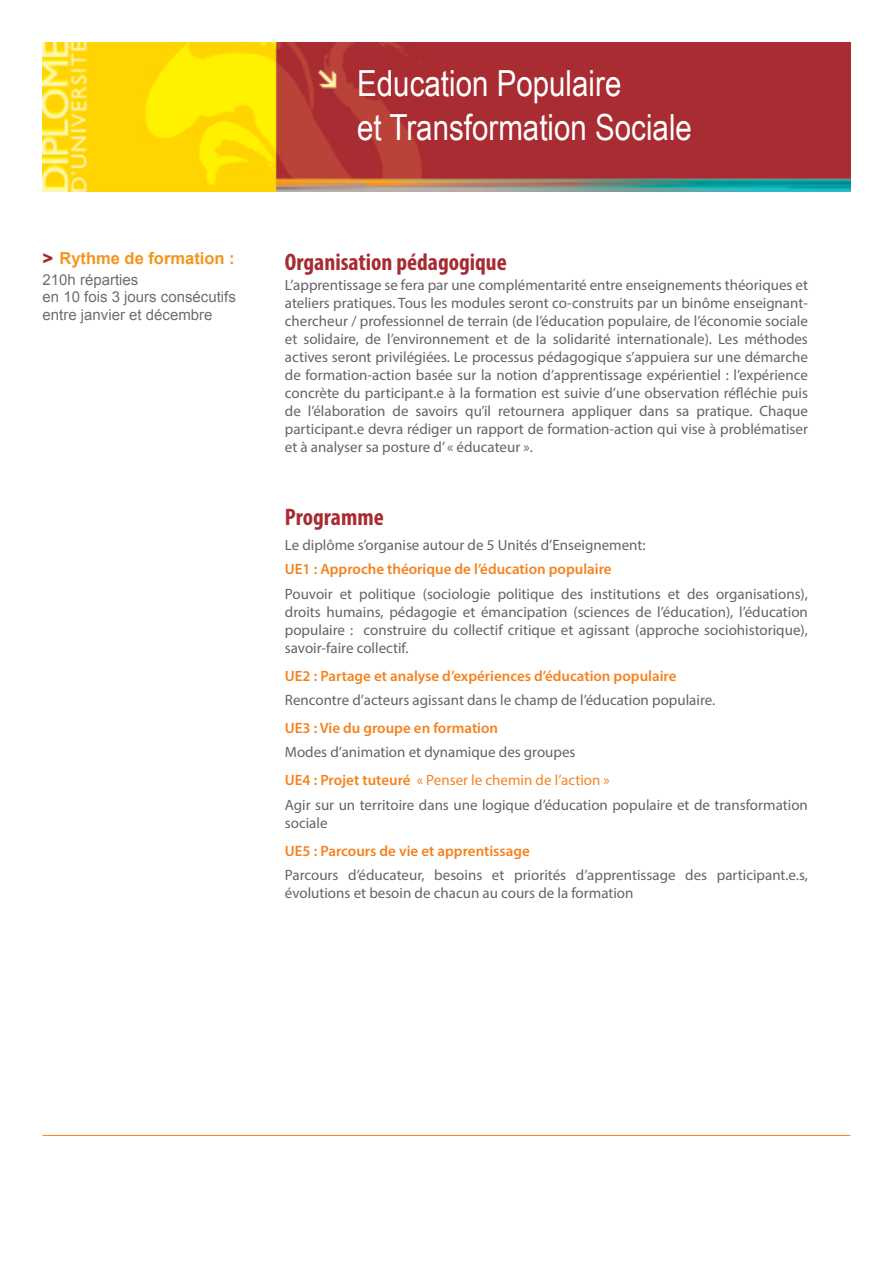
<style>
.page{position:relative;width:893px;height:1263px;background:#fff}
.page>*{position:absolute;margin:0;border:0;box-sizing:border-box;transform-origin:0 0}
.t1{font:36px/43.2px "Arial Narrow";color:#fff}
.t2{font:700 condensed 24px "Myriad Pro";color:#a72c31}
.t3{font:700 16.5px "Arial";color:#f7941e}
.t4{font:15px/18px "Myriad Pro";color:#636466}
.t5{font:600 15px "Myriad Pro";color:#f58220}
.t6{font:15px/17.1px "Arial";color:#6d6e71}
.s1{font-weight:900;color:#a72c31}
.s2{font-weight:600;color:#f58220}
.s3{color:#f58220}
</style>
<div class="page">
<img style="left:43px;top:43px;width:807px;height:148px">
<hr style="left:43px;top:1135px;width:807px;height:1px;background:#f58220">
<p class="t3" style="left:43px;top:247px;width:194px"><span class="s1">&gt;</span> Rythme de formation :</p>
<p class="t6" style="left:43px;top:272px;width:195px">210h réparties<br>en 10 fois 3 jours consécutifs entre janvier et décembre</p>
<h1 class="t1" style="left:357px;top:61px;width:336px">Education Populaire<br>et Transformation Sociale</h1>
<h2 class="t2" style="left:285px;top:247px;width:223px">Organisation pédagogique</h2>
<p class="t4" style="left:285px;top:276px;width:525px;text-align:justify">L’apprentissage se fera par une complémentarité entre enseignements théoriques et ateliers pratiques. Tous les modules seront co-construits par un binôme enseignant&shy;chercheur / professionnel de terrain (de l’éducation populaire, de l’économie sociale et solidaire, de l’environnement et de la solidarité internationale). Les méthodes actives seront privilégiées. Le processus pédagogique s’appuiera sur une démarche de formation-action basée sur la notion d’apprentissage expérientiel : l’expérience concrète du participant.e à la formation est suivie d’une observation réfléchie puis de l’élaboration de savoirs qu’il retournera appliquer dans sa pratique. Chaque participant.e devra rédiger un rapport de formation-action qui vise à problématiser et à analyser sa posture d’ « éducateur ».</p>
<h2 class="t2" style="left:285px;top:502px;width:100px">Programme</h2>
<p class="t4" style="left:285px;top:535px;width:362px">Le diplôme s’organise autour de 5 Unités d’Enseignement:</p>
<p class="t5" style="left:285px;top:560px;width:328px">UE1 : Approche théorique de l’éducation populaire</p>
<p class="t4" style="left:285px;top:584px;width:525px;text-align:justify">Pouvoir et politique (sociologie politique des institutions et des organisations), droits humains, pédagogie et émancipation (sciences de l’éducation), l’éducation populaire : construire du collectif critique et agissant (approche sociohistorique), savoir-faire collectif.</p>
<p class="t5" style="left:285px;top:666px;width:393px">UE2 : Partage et analyse d’expériences d’éducation populaire</p>
<p class="t4" style="left:285px;top:691px;width:432px">Rencontre d’acteurs agissant dans le champ de l’éducation populaire.</p>
<p class="t5" style="left:285px;top:718px;width:215px">UE3 : Vie du groupe en formation</p>
<p class="t4" style="left:285px;top:738px;width:326px;line-height:27.9px">Modes d’animation et dynamique des groupes<br><span class="s2">UE4 : Projet tuteuré</span> <span class="s3">« Penser le chemin de l’action »</span></p>
<p class="t4" style="left:285px;top:795px;width:524px">Agir sur un territoire dans une logique d’éducation populaire et de transformation sociale</p>
<p class="t5" style="left:285px;top:841px;width:246px">UE5 : Parcours de vie et apprentissage</p>
<p class="t4" style="left:285px;top:866px;width:525px">Parcours d’éducateur, besoins et priorités d’apprentissage des participant.e.s, évolutions et besoin de chacun au cours de la formation</p>
</div>
